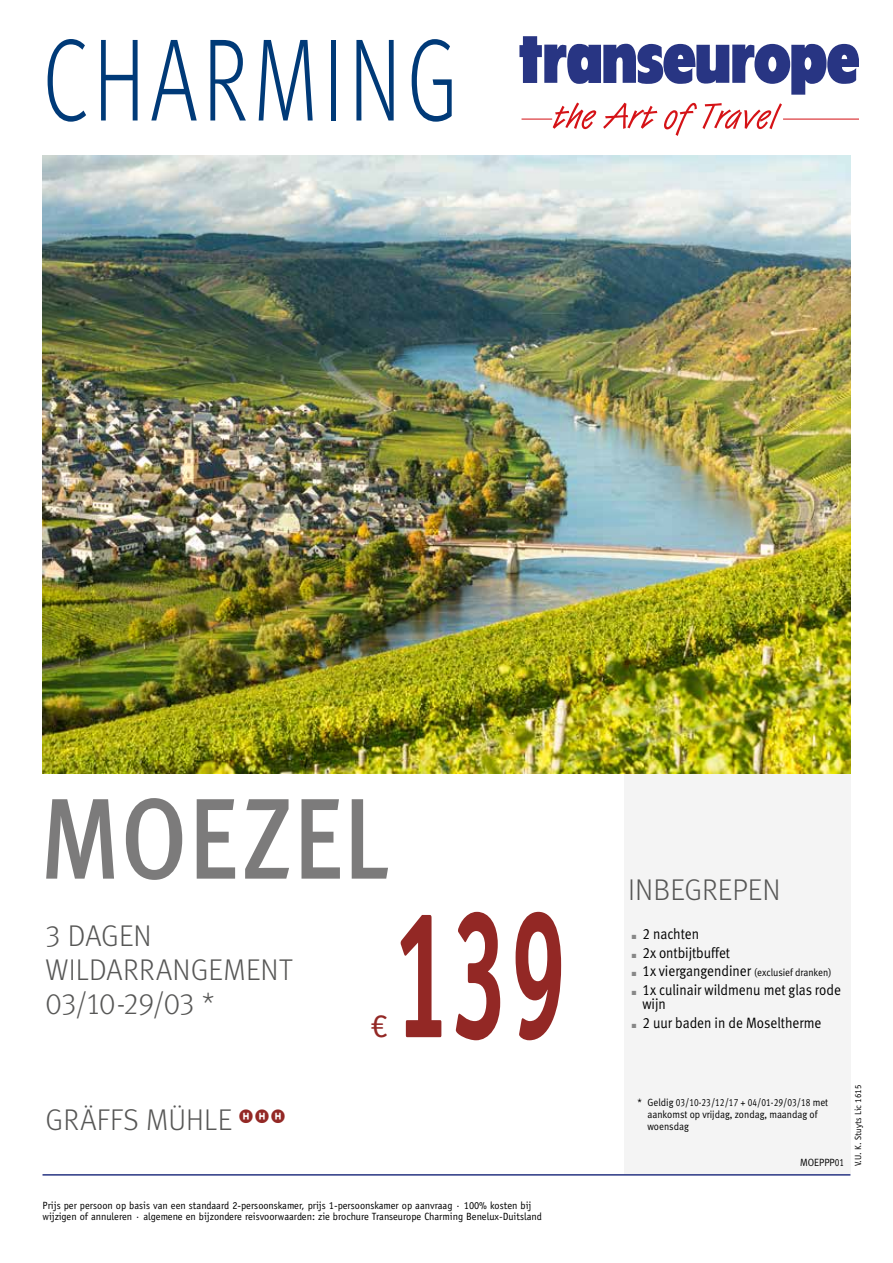
<style>
.page{position:relative;width:893px;height:1263px;background:#fff}
.page>*{position:absolute;margin:0;border:0;box-sizing:border-box;transform-origin:0 0}
.t1{font:700 183px "Officina Sans Std";color:#932825;scale:.58 1}
.t2{font:300 117.45px "Meta";letter-spacing:.06em;color:#003a78;scale:.73 1}
.t3{font:114.75px "Meta Medium LF Caps";letter-spacing:-.005em;color:#7c7b7b;scale:.85 1}
.t4{font:33.15px "Officina Sans Std";color:#932825}
.t5{font:30px/34.2px "Meta Light LF";letter-spacing:.005em;color:#575756}
.t6{font:15px/14.2px "Meta Normal LF";color:#000;scale:.9 1}
.t7{font:10.5px/11.2px "Officina Sans Std";color:#000}
.t8{font:10.5px/12px "Meta Normal LF";color:#000;scale:.91 1}
.t9{font:9px "Officina Sans Std";color:#000}
.s1{color:#878787}
.s2{font-size:15px}
</style>
<div class="page">
<div style="left:624px;top:773px;width:226px;height:401px;background:#f4f4f4"></div>
<img style="left:43px;top:155px;width:807px;height:619px">
<hr style="left:521px;top:119px;width:31px;height:1px;background:#d51317">
<hr style="left:783px;top:119px;width:75px;height:1px;background:#d51317">
<svg style="left:553px;top:103px;width:43px;height:26px"></svg>
<svg style="left:603px;top:103px;width:54px;height:26px"></svg>
<svg style="left:664px;top:103px;width:118px;height:33px"></svg>
<div style="left:716px;top:45px;width:13px;height:38px;background:#283583"></div>
<svg style="left:519px;top:36px;width:207px;height:48px"></svg>
<svg style="left:732px;top:44px;width:126px;height:51px"></svg>
<hr style="left:43px;top:1174px;width:807px;height:1px;background:#283583">
<h2 class="t2" style="left:43px;top:13px;width:571px">CHARMING</h2>
<h3 class="t3" style="left:39px;top:772px;width:413px">MOEZEL</h3>
<h3 class="t5" style="left:46px;top:918px;width:248px">3 DAGEN<br>WILDARRANGEMENT<br>03/10-29/03 *</h3>
<h3 class="t4" style="left:371px;top:1006px;width:18px">€</h3>
<h1 class="t1" style="left:391px;top:861px;width:307px">139</h1>
<h3 class="t5" style="left:46px;top:1102px;width:244px">GRÄFFS MÜHLE <sup>HHH</sup></h3>
<p class="t7" style="left:43px;top:1200px;width:501px">Prijs per persoon op basis van een standaard 2-persoonskamer, prijs 1-persoonskamer op aanvraag · 100% kosten bij wijzigen of annuleren · algemene en bijzondere reisvoorwaarden: zie brochure Transeurope Charming Benelux-Duitsland</p>
<h3 class="t5" style="left:628px;top:872px;width:154px">INBEGREPEN</h3>
<h3 class="t6" style="left:632px;top:927px;width:76px"><span class="s1">■</span> 2 nachten</h3>
<h3 class="t6" style="left:632px;top:945px;width:111px"><span class="s1">■</span> 2x ontbijtbuffet</h3>
<p class="t8" style="left:632px;top:966px;width:221px"><span class="s1">■</span> <span class="s2">1x viergangendiner</span> (exclusief dranken)</p>
<h3 class="t6" style="left:642px;top:982px;width:222px;text-indent:-11px"><span class="s1">■</span> 1x culinair wildmenu met glas rode wijn</h3>
<h3 class="t6" style="left:632px;top:1015px;width:212px"><span class="s1">■</span> 2 uur baden in de Moseltherme</h3>
<p class="t8" style="left:647px;top:1096px;width:200px;text-indent:-10px">* Geldig 03/10-23/12/17 + 04/01-29/03/18 met aankomst op vrijdag, zondag, maandag of woensdag</p>
<p class="t8" style="left:800px;top:1157px;width:50px">MOEPPP01</p>
<p class="t9" style="left:853px;top:1166px;width:83px;rotate:-90deg">V.U. K. Stuyts Lic 1615</p>
</div>
